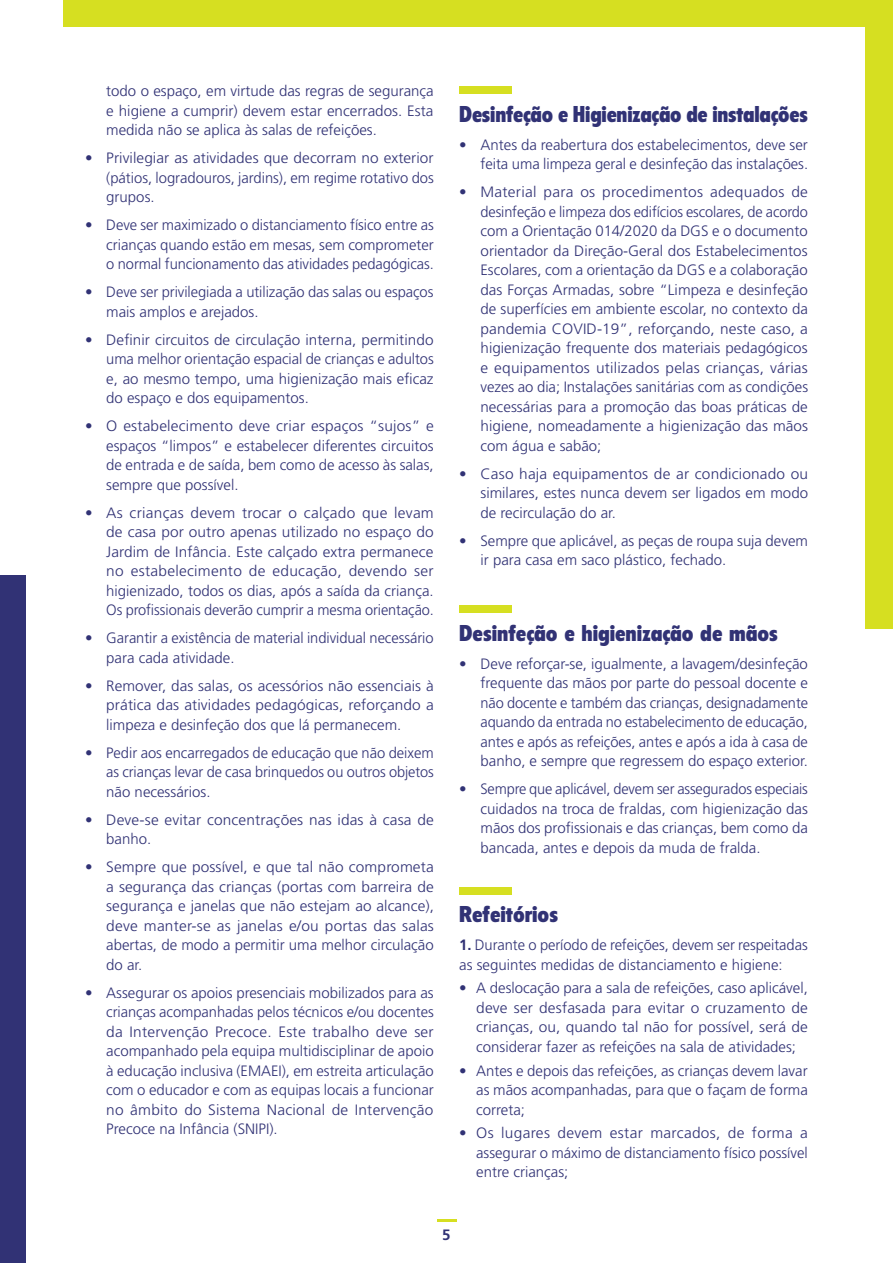
<style>
.page{position:relative;width:893px;height:1263px;background:#fff}
.page>*{position:absolute;margin:0;border:0;box-sizing:border-box;transform-origin:0 0}
.t1{font:900 condensed 22.5px "Flyer LT Std";color:#313275}
.t2{font:300 15px/19.5px "Frutiger LT Std";color:#313275;text-align:justify}
.t3{font:700 15px "Frutiger LT Std";color:#313275}
.s1{font-weight:700}
</style>
<div class="page">
<div style="left:459px;top:87px;width:53px;height:7px;background:#d6df21"></div>
<div style="left:459px;top:606px;width:53px;height:7px;background:#d6df21"></div>
<div style="left:459px;top:887px;width:53px;height:7px;background:#d6df21"></div>
<div style="left:64px;top:0;width:829px;height:26px;background:#d6df21"></div>
<div style="left:865px;top:0;width:28px;height:629px;background:#d6df21"></div>
<div style="left:0;top:575px;width:25px;height:688px;background:#313275"></div>
<svg style="left:437px;top:1219px;width:19px;height:2px"></svg>
<p class="t2" style="left:106px;top:82px;width:329px">todo o espaço, em virtude das regras de segurança e higiene a cumprir) devem estar encerrados. Esta medida não se aplica às salas de refeições.</p>
<p class="t2" style="left:106px;top:149px;width:329px;text-indent:-21px">• Privilegiar as atividades que decorram no exterior (pátios, logradouros, jardins), em regime rotativo dos grupos.</p>
<p class="t2" style="left:106px;top:216px;width:329px;text-indent:-21px">• Deve ser maximizado o distanciamento físico entre as crianças quando estão em mesas, sem comprometer o normal funcionamento das atividades pedagógicas.</p>
<p class="t2" style="left:106px;top:283px;width:329px;text-indent:-21px">• Deve ser privilegiada a utilização das salas ou espaços mais amplos e arejados.</p>
<p class="t2" style="left:106px;top:330px;width:329px;text-indent:-21px">• Definir circuitos de circulação interna, permitindo uma melhor orientação espacial de crianças e adultos e, ao mesmo tempo, uma higienização mais eficaz do espaço e dos equipamentos.</p>
<p class="t2" style="left:106px;top:417px;width:329px;text-indent:-21px">• O estabelecimento deve criar espaços “sujos” e espaços “limpos” e estabelecer diferentes circuitos de entrada e de saída, bem como de acesso às salas, sempre que possível.</p>
<p class="t2" style="left:106px;top:503px;width:329px;text-indent:-21px">• As crianças devem trocar o calçado que levam de casa por outro apenas utilizado no espaço do Jardim de Infância. Este calçado extra permanece no estabelecimento de educação, devendo ser higienizado, todos os dias, após a saída da criança.<br>Os profissionais deverão cumprir a mesma orientação.</p>
<p class="t2" style="left:106px;top:629px;width:329px;text-indent:-21px">• Garantir a existência de material individual necessário para cada atividade.</p>
<p class="t2" style="left:106px;top:676px;width:329px;text-indent:-21px">• Remover, das salas, os acessórios não essenciais à prática das atividades pedagógicas, reforçando a limpeza e desinfeção dos que lá permanecem.</p>
<p class="t2" style="left:106px;top:743px;width:329px;text-indent:-21px">• Pedir aos encarregados de educação que não deixem as crianças levar de casa brinquedos ou outros objetos não necessários.</p>
<p class="t2" style="left:106px;top:810px;width:329px;text-indent:-21px">• Deve-se evitar concentrações nas idas à casa de banho.</p>
<p class="t2" style="left:106px;top:858px;width:329px;text-indent:-21px">• Sempre que possível, e que tal não comprometa a segurança das crianças (portas com barreira de segurança e janelas que não estejam ao alcance), deve manter-se as janelas e/ou portas das salas abertas, de modo a permitir uma melhor circulação do ar.</p>
<p class="t2" style="left:106px;top:983px;width:329px;text-indent:-21px">• Assegurar os apoios presenciais mobilizados para as crianças acompanhadas pelos técnicos e/ou docentes da Intervenção Precoce. Este trabalho deve ser acompanhado pela equipa multidisciplinar de apoio à educação inclusiva (EMAEI), em estreita articulação com o educador e com as equipas locais a funcionar no âmbito do Sistema Nacional de Intervenção Precoce na Infância (SNIPI).</p>
<p class="t1" style="left:459px;top:100px;width:350px">Desinfeção e Higienização de instalações</p>
<p class="t2" style="left:459px;top:135px;width:350px;text-align:right">• Antes da reabertura dos estabelecimentos, deve ser feita uma limpeza geral e desinfeção das instalações.</p>
<p class="t2" style="left:480px;top:182px;width:329px;text-indent:-21px">• Material para os procedimentos adequados de desinfeção e limpeza dos edifícios escolares, de acordo com a Orientação 014/2020 da DGS e o documento orientador da Direção-Geral dos Estabelecimentos Escolares, com a orientação da DGS e a colaboração das Forças Armadas, sobre “Limpeza e desinfeção de superfícies em ambiente escolar, no contexto da pandemia COVID-19”, reforçando, neste caso, a higienização frequente dos materiais pedagógicos e equipamentos utilizados pelas crianças, várias vezes ao dia; Instalações sanitárias com as condições necessárias para a promoção das boas práticas de higiene, nomeadamente a higienização das mãos com água e sabão;</p>
<p class="t2" style="left:480px;top:464px;width:329px;text-indent:-21px">• Caso haja equipamentos de ar condicionado ou similares, estes nunca devem ser ligados em modo de recirculação do ar.</p>
<p class="t2" style="left:480px;top:531px;width:329px;text-indent:-21px">• Sempre que aplicável, as peças de roupa suja devem ir para casa em saco plástico, fechado.</p>
<p class="t1" style="left:459px;top:619px;width:320px">Desinfeção e higienização de mãos</p>
<p class="t2" style="left:480px;top:654px;width:329px;text-indent:-21px">• Deve reforçar-se, igualmente, a lavagem/desinfeção frequente das mãos por parte do pessoal docente e não docente e também das crianças, designadamente aquando da entrada no estabelecimento de educação, antes e após as refeições, antes e após a ida à casa de banho, e sempre que regressem do espaço exterior.</p>
<p class="t2" style="left:480px;top:779px;width:329px;text-indent:-21px">• Sempre que aplicável, devem ser assegurados especiais cuidados na troca de fraldas, com higienização das mãos dos profissionais e das crianças, bem como da bancada, antes e depois da muda de fralda.</p>
<p class="t1" style="left:459px;top:901px;width:100px">Refeitórios</p>
<p class="t2" style="left:459px;top:935px;width:350px"><span class="s1">1.</span> Durante o período de refeições, devem ser respeitadas as seguintes medidas de distanciamento e higiene:</p>
<p class="t2" style="left:476px;top:979px;width:333px;text-indent:-17px">• A deslocação para a sala de refeições, caso aplicável, deve ser desfasada para evitar o cruzamento de crianças, ou, quando tal não for possível, será de considerar fazer as refeições na sala de atividades;</p>
<p class="t2" style="left:476px;top:1061px;width:333px;text-indent:-17px">• Antes e depois das refeições, as crianças devem lavar as mãos acompanhadas, para que o façam de forma correta;</p>
<p class="t2" style="left:476px;top:1124px;width:333px;text-indent:-17px">• Os lugares devem estar marcados, de forma a assegurar o máximo de distanciamento físico possível entre crianças;</p>
<p class="t3" style="left:442px;top:1226px;width:10px">5</p>
</div>
